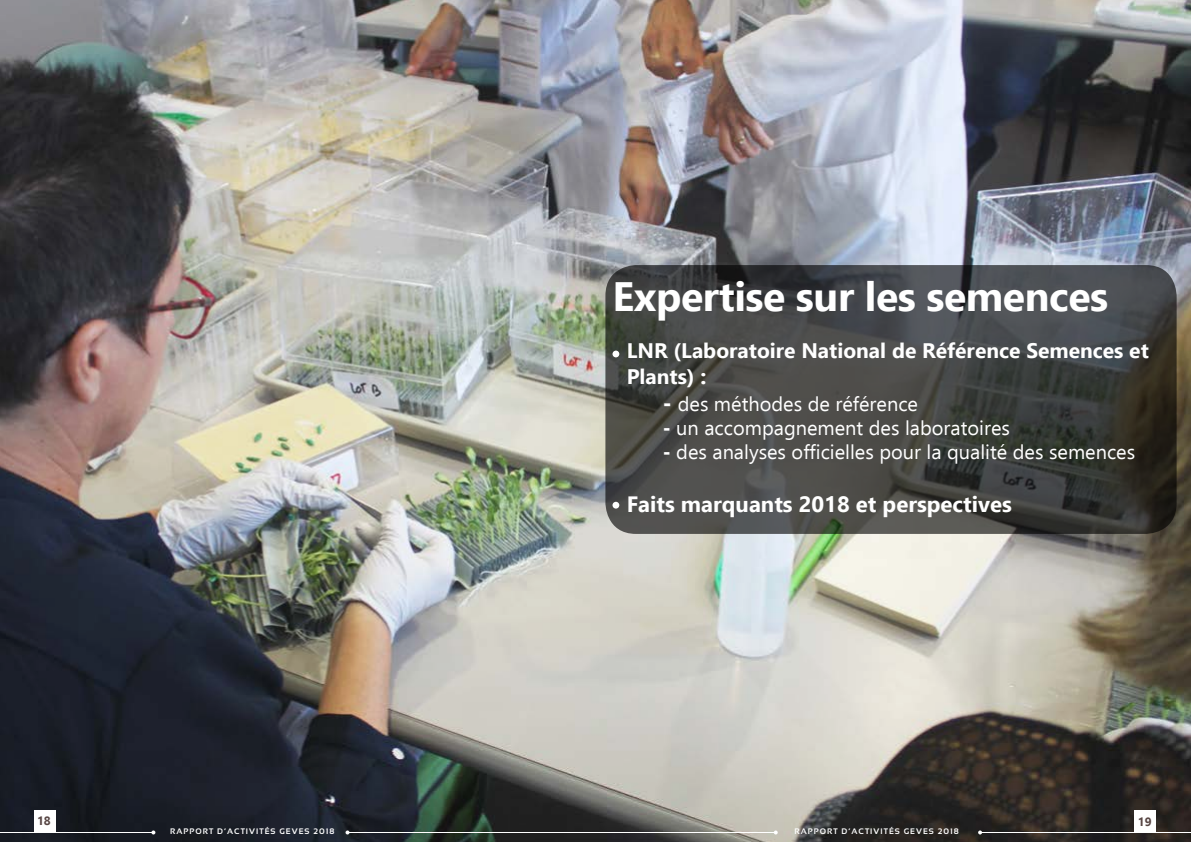
<style>
.page{position:relative;width:1191px;height:842px;background:#fff}
.page>*{position:absolute;margin:0;border:0;box-sizing:border-box;transform-origin:0 0}
.t1{font:700 41px "Ebrima";letter-spacing:-.01em;color:#fff}
.t2{font:700 22.1px "Ebrima";color:#fff}
.t3{font:700 21px/26.6px "Ebrima";color:#fff}
.t4{font:20px "Ebrima";color:#fff}
.t5{font:700 12px "Ebrima";color:#584644}
.t6{font:700 8px "Sansation";letter-spacing:.13em;color:#fff}
.s1{font-size:22.1px}
.s2{font-weight:700;font-size:22.1px}
.s3{font-weight:700}
</style>
<div class="page">
<img style="left:0;top:0;width:1191px;height:842px">
<div style="left:34px;top:811px;width:21px;height:21px;background:#fff"></div>
<hr style="left:0;top:832px;width:153px;height:1px;background:#fff">
<svg style="left:151px;top:830px;width:4px;height:4px"></svg>
<hr style="left:347px;top:832px;width:428px;height:1px;background:#fff">
<svg style="left:345px;top:830px;width:4px;height:4px"></svg>
<svg style="left:773px;top:830px;width:4px;height:4px"></svg>
<hr style="left:980px;top:832px;width:211px;height:1px;background:#fff">
<svg style="left:978px;top:830px;width:4px;height:4px"></svg>
<div style="left:1134px;top:811px;width:21px;height:21px;background:#fff"></div>
<svg style="left:605px;top:265px;width:571px;height:269px"></svg>
<div style="left:612px;top:351px;width:7px;height:6px;background:#fff;border-radius:50%"></div>
<div style="left:612px;top:502px;width:7px;height:7px;background:#fff;border-radius:50%"></div>
<p class="t5" style="left:37px;top:812px;width:15px">18</p>
<h1 class="t1" style="left:612px;top:266px;width:497px">Expertise sur les semences</h1>
<p class="t3" style="left:626px;top:336px;width:523px">LNR (Laboratoire National de Référence Semences et<br>Plants) <span class="s1">:</span></p>
<p class="t4" style="left:662px;top:390px;width:257px"><span class="s2">-</span> des méthodes de référence</p>
<p class="t4" style="left:662px;top:414px;width:349px"><span class="s3">-</span> un accompagnement des laboratoires</p>
<p class="t4" style="left:662px;top:438px;width:474px"><span class="s3">-</span> des analyses officielles pour la qualité des semences</p>
<p class="t2" style="left:626px;top:488px;width:387px">Faits marquants 2018 et perspectives</p>
<p class="t6" style="left:170px;top:826px;width:166px">RAPPORT D’ACTIVITÉS GEVES 2018</p>
<p class="t6" style="left:794px;top:826px;width:166px">RAPPORT D’ACTIVITÉS GEVES 2018</p>
<p class="t5" style="left:1137px;top:813px;width:15px">19</p>
</div>
